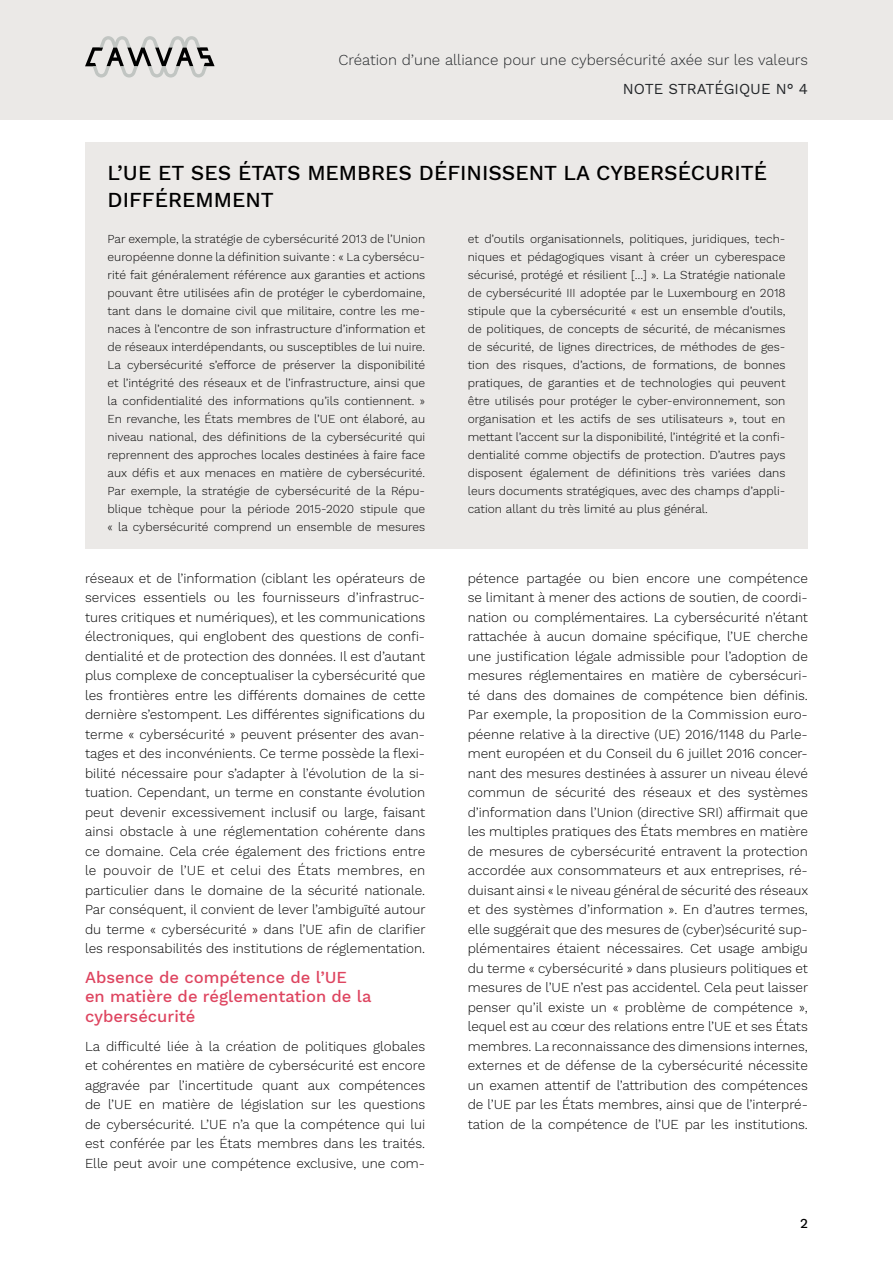
<style>
.page{position:relative;width:893px;height:1263px;background:#fff}
.page>*{position:absolute;margin:0;border:0;box-sizing:border-box;transform-origin:0 0}
.t1{font:500 21px/27px "Work Sans";color:#000}
.t2{font:500 16.5px/19.5px "Work Sans";color:#de4560}
.t3{font:300 15px "Work Sans";color:#222528}
.t4{font:15px "Work Sans";color:#222528}
.t5{font:300 13.5px/19.5px "Work Sans";color:#000;text-align:justify}
.t6{font:500 13.5px "Work Sans";color:#000}
.t7{font:300 12px/18px "Work Sans";color:#000;text-align:justify}
</style>
<div class="page">
<div style="left:0;top:0;width:893px;height:119px;background:#ebe9e7"></div>
<svg style="left:85px;top:36px;width:130px;height:42px"></svg>
<div style="left:85px;top:142px;width:723px;height:407px;background:#ebe9e7"></div>
<p class="t3" style="left:339px;top:52px;width:471px">Création d’une alliance pour une cybersécurité axée sur les valeurs</p>
<p class="t4" style="left:623px;top:80px;width:186px">NOTE STRATÉGIQUE N° 4</p>
<h1 class="t1" style="left:108px;top:160px;width:661px">L’UE ET SES ÉTATS MEMBRES DÉFINISSENT LA CYBERSÉCURITÉ<br>DIFFÉREMMENT</h1>
<p class="t7" style="left:108px;top:230px;width:319px">Par exemple, la stratégie de cybersécurité 2013 de l’Union européenne donne la définition suivante : « La cybersécu&shy;rité fait généralement référence aux garanties et actions pouvant être utilisées afin de protéger le cyberdomaine, tant dans le domaine civil que militaire, contre les me&shy;naces à l’encontre de son infrastructure d’information et de réseaux interdépendants, ou susceptibles de lui nuire.<br>La cybersécurité s’efforce de préserver la disponibilité et l’intégrité des réseaux et de l’infrastructure, ainsi que la confidentialité des informations qu’ils contiennent. » En revanche, les États membres de l’UE ont élaboré, au niveau national, des définitions de la cybersécurité qui reprennent des approches locales destinées à faire face aux défis et aux menaces en matière de cybersécurité.<br>Par exemple, la stratégie de cybersécurité de la Répu&shy;blique tchèque pour la période 2015-2020 stipule que « la cybersécurité comprend un ensemble de mesures</p>
<p class="t7" style="left:468px;top:230px;width:319px">et d’outils organisationnels, politiques, juridiques, tech&shy;niques et pédagogiques visant à créer un cyberespace sécurisé, protégé et résilient […] ». La Stratégie nationale de cybersécurité III adoptée par le Luxembourg en 2018 stipule que la cybersécurité « est un ensemble d’outils, de politiques, de concepts de sécurité, de mécanismes de sécurité, de lignes directrices, de méthodes de ges&shy;tion des risques, d’actions, de formations, de bonnes pratiques, de garanties et de technologies qui peuvent être utilisés pour protéger le cyber-environnement, son organisation et les actifs de ses utilisateurs », tout en mettant l’accent sur la disponibilité, l’intégrité et la confi&shy;dentialité comme objectifs de protection. D’autres pays disposent également de définitions très variées dans leurs documents stratégiques, avec des champs d’appli&shy;cation allant du très limité au plus général.</p>
<p class="t5" style="left:85px;top:569px;width:342px">réseaux et de l’information (ciblant les opérateurs de services essentiels ou les fournisseurs d’infrastruc&shy;tures critiques et numériques), et les communications électroniques, qui englobent des questions de confi&shy;dentialité et de protection des données. Il est d’autant plus complexe de conceptualiser la cybersécurité que les frontières entre les différents domaines de cette dernière s’estompent. Les différentes significations du terme « cybersécurité » peuvent présenter des avan&shy;tages et des inconvénients. Ce terme possède la flexi&shy;bilité nécessaire pour s’adapter à l’évolution de la si&shy;tuation. Cependant, un terme en constante évolution peut devenir excessivement inclusif ou large, faisant ainsi obstacle à une réglementation cohérente dans ce domaine. Cela crée également des frictions entre le pouvoir de l’UE et celui des États membres, en particulier dans le domaine de la sécurité nationale.<br>Par conséquent, il convient de lever l’ambiguïté autour du terme « cybersécurité » dans l’UE afin de clarifier les responsabilités des institutions de réglementation.</p>
<p class="t2" style="left:85px;top:968px;width:288px">Absence de compétence de l’UE<br>en matière de réglementation de la cybersécurité</p>
<p class="t5" style="left:85px;top:1037px;width:342px">La difficulté liée à la création de politiques globales et cohérentes en matière de cybersécurité est encore aggravée par l’incertitude quant aux compétences de l’UE en matière de législation sur les questions de cybersécurité. L’UE n’a que la compétence qui lui est conférée par les États membres dans les traités.<br>Elle peut avoir une compétence exclusive, une com-</p>
<p class="t5" style="left:468px;top:569px;width:342px">pétence partagée ou bien encore une compétence se limitant à mener des actions de soutien, de coordi&shy;nation ou complémentaires. La cybersécurité n’étant rattachée à aucun domaine spécifique, l’UE cherche une justification légale admissible pour l’adoption de mesures réglementaires en matière de cybersécuri&shy;té dans des domaines de compétence bien définis.<br>Par exemple, la proposition de la Commission euro&shy;péenne relative à la directive (UE) 2016/1148 du Parle&shy;ment européen et du Conseil du 6 juillet 2016 concer&shy;nant des mesures destinées à assurer un niveau élevé commun de sécurité des réseaux et des systèmes d’information dans l’Union (directive SRI) affirmait que les multiples pratiques des États membres en matière de mesures de cybersécurité entravent la protection accordée aux consommateurs et aux entreprises, ré&shy;duisant ainsi « le niveau général de sécurité des réseaux et des systèmes d’information ». En d’autres termes, elle suggérait que des mesures de (cyber)sécurité sup&shy;plémentaires étaient nécessaires. Cet usage ambigu du terme « cybersécurité » dans plusieurs politiques et mesures de l’UE n’est pas accidentel. Cela peut laisser penser qu’il existe un « problème de compétence », lequel est au cœur des relations entre l’UE et ses États membres. La reconnaissance des dimensions internes, externes et de défense de la cybersécurité nécessite un examen attentif de l’attribution des compétences de l’UE par les États membres, ainsi que de l’interpré&shy;tation de la compétence de l’UE par les institutions.</p>
<p class="t6" style="left:800px;top:1215px;width:9px">2</p>
</div>
